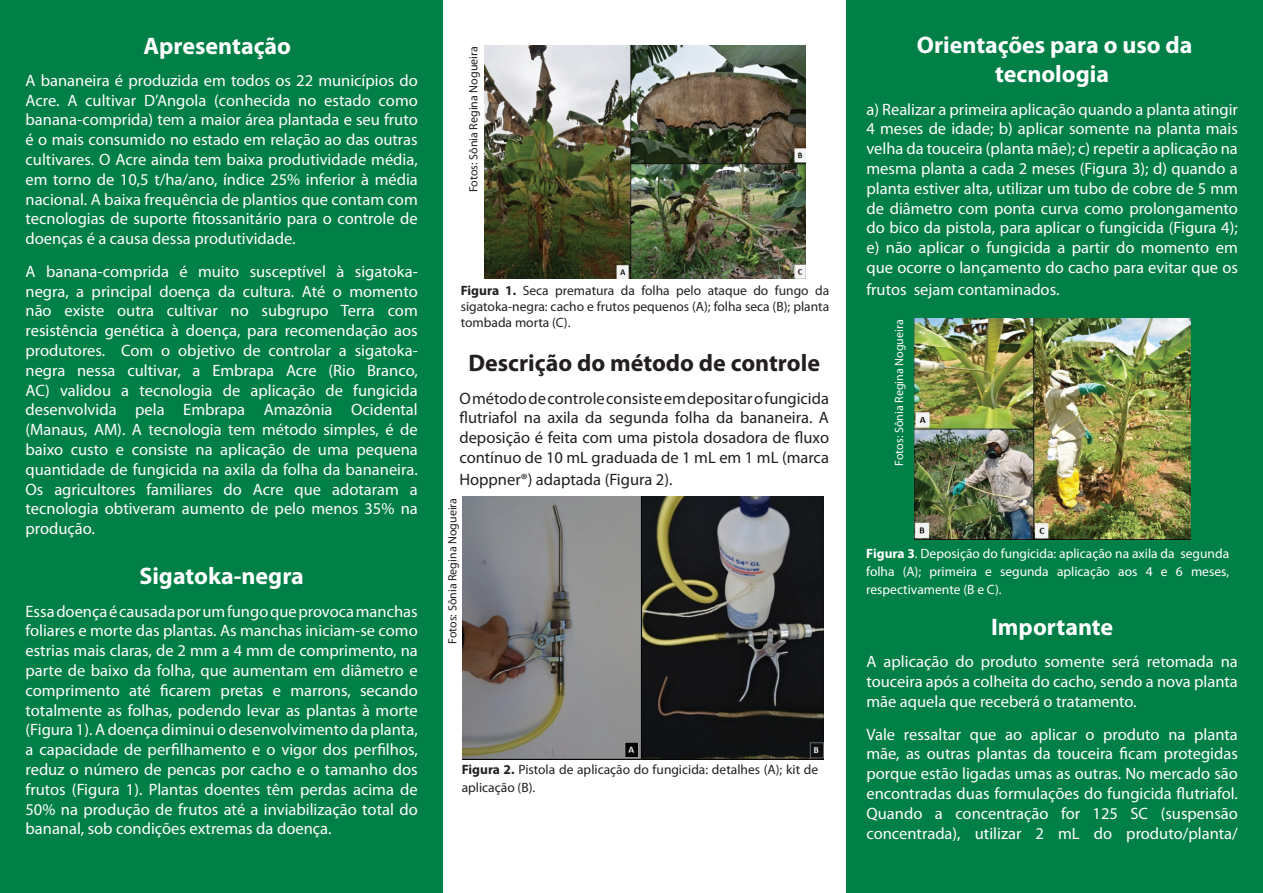
<style>
.page{position:relative;width:1263px;height:893px;background:#fff}
.page>*{position:absolute;margin:0;border:0;box-sizing:border-box;transform-origin:0 0}
.t1{font:700 24px/28.8px "Myriad Pro";color:#fff;text-align:center}
.t2{font:700 24px "Myriad Pro";color:#231f20}
.t3{font:16.5px/19.8px "Myriad Pro";color:#fff;text-align:justify}
.t4{font:16.5px/19.8px "Myriad Pro";color:#231f20;text-align:justify}
.t5{font:13.5px/16.2px "Myriad Pro";color:#231f20;text-align:justify}
.t6{font:13.5px/18px "Myriad Pro";color:#fff;text-align:justify}
.t7{font:12px "Myriad Pro";color:#231f20}
.t8{font:12px "Myriad Pro";color:#fff}
.s1{font-weight:700}
</style>
<div class="page">
<div style="left:846px;top:0;width:417px;height:893px;background:#007f46"></div>
<div style="left:0;top:0;width:442px;height:893px;background:#007f46"></div>
<img style="left:485px;top:45px;width:320px;height:233px">
<img style="left:462px;top:496px;width:362px;height:263px">
<img style="left:914px;top:319px;width:276px;height:220px">
<h1 class="t1" style="left:144px;top:31px;width:149px">Apresentação</h1>
<p class="t3" style="left:26px;top:70px;width:394px">A bananeira é produzida em todos os 22 municípios do Acre. A cultivar D’Angola (conhecida no estado como banana-comprida) tem a maior área plantada e seu fruto é o mais consumido no estado em relação ao das outras cultivares. O Acre ainda tem baixa produtividade média, em torno de 10,5 t/ha/ano, índice 25% inferior à média nacional. A baixa frequência de plantios que contam com tecnologias de suporte fitossanitário para o controle de doenças é a causa dessa produtividade.</p>
<p class="t3" style="left:26px;top:261px;width:394px">A banana-comprida é muito susceptível à sigatoka&shy;negra, a principal doença da cultura. Até o momento não existe outra cultivar no subgrupo Terra com resistência genética à doença, para recomendação aos produtores. Com o objetivo de controlar a sigatoka&shy;negra nessa cultivar, a Embrapa Acre (Rio Branco, AC) validou a tecnologia de aplicação de fungicida desenvolvida pela Embrapa Amazônia Ocidental (Manaus, AM). A tecnologia tem método simples, é de baixo custo e consiste na aplicação de uma pequena quantidade de fungicida na axila da folha da bananeira.<br>Os agricultores familiares do Acre que adotaram a tecnologia obtiveram aumento de pelo menos 35% na produção.</p>
<h1 class="t1" style="left:139px;top:561px;width:166px">Sigatoka-negra</h1>
<p class="t3" style="left:26px;top:601px;width:394px">Essa doença é causada por um fungo que provoca manchas foliares e morte das plantas. As manchas iniciam-se como estrias mais claras, de 2 mm a 4 mm de comprimento, na parte de baixo da folha, que aumentam em diâmetro e comprimento até ficarem pretas e marrons, secando totalmente as folhas, podendo levar as plantas à morte (Figura 1). A doença diminui o desenvolvimento da planta, a capacidade de perfilhamento e o vigor dos perfilhos, reduz o número de pencas por cacho e o tamanho dos frutos (Figura 1). Plantas doentes têm perdas acima de 50% na produção de frutos até a inviabilização total do bananal, sob condições extremas da doença.</p>
<p class="t7" style="left:466px;top:192px;width:147px;rotate:-90deg">Fotos: Sônia Regina Nogueira</p>
<p class="t5" style="left:461px;top:282px;width:370px"><span class="s1">Figura 1.</span> Seca prematura da folha pelo ataque do fungo da sigatoka-negra: cacho e frutos pequenos (A); folha seca (B); planta tombada morta (C).</p>
<h1 class="t2" style="left:468px;top:347px;width:353px">Descrição do método de controle</h1>
<p class="t4" style="left:459px;top:388px;width:371px">O método de controle consiste em depositar o fungicida flutriafol na axila da segunda folha da bananeira. A deposição é feita com uma pistola dosadora de fluxo contínuo de 10 mL graduada de 1 mL em 1 mL (marca</p>
<p class="t4" style="left:459px;top:469px;width:215px">Hoppner®) adaptada (Figura 2).</p>
<p class="t7" style="left:445px;top:644px;width:147px;rotate:-90deg">Fotos: Sônia Regina Nogueira</p>
<p class="t5" style="left:462px;top:760px;width:358px;line-height:18px"><span class="s1">Figura 2.</span> Pistola de aplicação do fungicida: detalhes (A); kit de aplicação (B).</p>
<h1 class="t1" style="left:917px;top:30px;width:277px">Orientações para o uso da tecnologia</h1>
<p class="t3" style="left:866px;top:99px;width:373px">a) Realizar a primeira aplicação quando a planta atingir 4 meses de idade; b) aplicar somente na planta mais velha da touceira (planta mãe); c) repetir a aplicação na mesma planta a cada 2 meses (Figura 3); d) quando a planta estiver alta, utilizar um tubo de cobre de 5 mm de diâmetro com ponta curva como prolongamento do bico da pistola, para aplicar o fungicida (Figura 4); e) não aplicar o fungicida a partir do momento em que ocorre o lançamento do cacho para evitar que os</p>
<p class="t3" style="left:866px;top:279px;width:195px">frutos sejam contaminados.</p>
<p class="t8" style="left:892px;top:466px;width:147px;rotate:-90deg">Fotos: Sônia Regina Nogueira</p>
<p class="t6" style="left:866px;top:544px;width:364px"><span class="s1">Figura 3</span>. Deposição do fungicida: aplicação na axila da segunda folha (A); primeira e segunda aplicação aos 4 e 6 meses, respectivamente (B e C).</p>
<h1 class="t1" style="left:991px;top:611px;width:124px">Importante</h1>
<p class="t3" style="left:866px;top:652px;width:373px">A aplicação do produto somente será retomada na touceira após a colheita do cacho, sendo a nova planta mãe aquela que receberá o tratamento.</p>
<p class="t3" style="left:866px;top:724px;width:373px">Vale ressaltar que ao aplicar o produto na planta mãe, as outras plantas da touceira ficam protegidas porque estão ligadas umas as outras. No mercado são encontradas duas formulações do fungicida flutriafol.<br>Quando a concentração for 125 SC (suspensão concentrada), utilizar 2 mL do produto/planta/</p>
</div>
